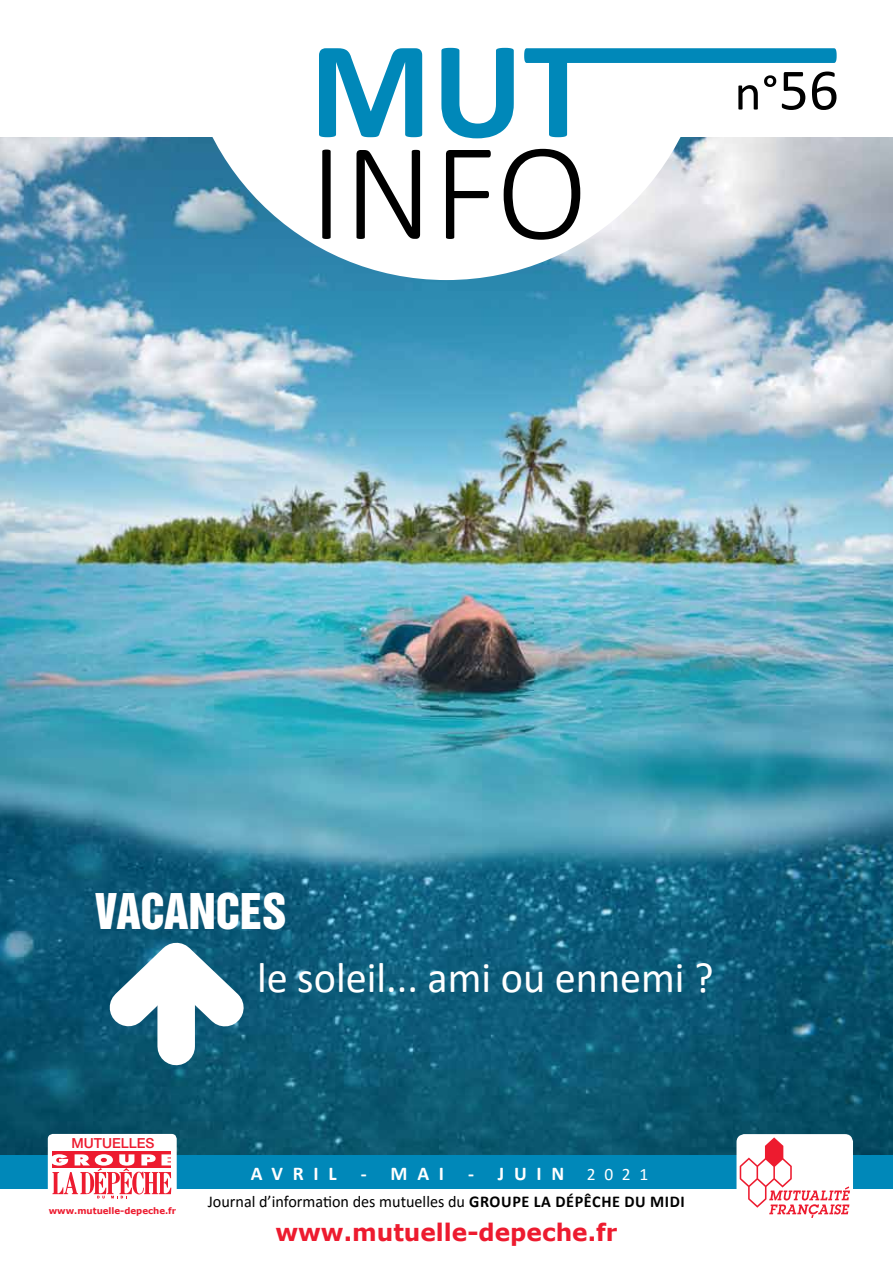
<style>
.page{position:relative;width:893px;height:1263px;background:#fff}
.page>*{position:absolute;margin:0;border:0;box-sizing:border-box;transform-origin:0 0}
.t1{font:51.3px "Calibri";color:#000}
.t2{font:45px "Helvetica Inserat LT Std";color:#fff}
.t3{font:43.05px "Calibri";color:#fff}
.t4{font:700 24px "Verdana";color:#ed1b2f}
.t5{font:700 19.5px "Calibri";color:#fff}
.t6{font:17.4px "Calibri";color:#fff}
.t7{font:16.5px "Calibri";color:#000}
.t8{font:500 13.8px "Helvetica Neue LT Std";color:#ed1b2f}
.t9{font:700 9px "Verdana";color:#ed1b2f}
.s1{font-size:59.1px}
.s2{font-weight:700}
</style>
<div class="page">
<img style="left:0;top:137px;width:893px;height:1018px">
<svg style="left:184px;top:47px;width:525px;height:233px"></svg>
<svg style="left:322px;top:149px;width:258px;height:91px"></svg>
<div style="left:0;top:1155px;width:893px;height:33px;background:#0088b9"></div>
<div style="left:48px;top:1134px;width:129px;height:69px;background:#fff;border-radius:5px"></div>
<div style="left:52px;top:1151px;width:119px;height:16px;background:#ed1b2f"></div>
<svg style="left:52px;top:1154px;width:120px;height:44px"></svg>
<div style="left:736px;top:1134px;width:117px;height:86px;background:#fff;border-radius:8px"></div>
<svg style="left:740px;top:1137px;width:110px;height:81px"></svg>
<svg style="left:319px;top:48px;width:518px;height:90px"></svg>
<svg style="left:75px;top:910px;width:203px;height:151px"></svg>
<h1 class="t1" style="left:735px;top:57px;width:106px">n°<span class="s1">56</span></h1>
<h2 class="t2" style="left:95px;top:884px;width:193px">VACANCES</h2>
<h3 class="t3" style="left:257px;top:947px;width:458px">le soleil... ami ou ennemi ?</h3>
<p class="t8" style="left:72px;top:1135px;width:84px">MUTUELLES</p>
<p class="t9" style="left:49px;top:1204px;width:129px">www.mutuelle-depeche.fr</p>
<p class="t5" style="left:251px;top:1159px;width:180px">AVRI L - MAI</p>
<p class="t5" style="left:468px;top:1159px;width:60px">- J UI</p>
<p class="t5" style="left:552px;top:1159px;width:14px">N</p>
<p class="t6" style="left:587px;top:1162px;width:63px">2021</p>
<p class="t7" style="left:208px;top:1190px;width:479px">Journal d’information des mutuelles du <span class="s2">GROUPE LA DÉPÊCHE DU MIDI</span></p>
<h3 class="t4" style="left:275px;top:1215px;width:344px">www.mutuelle-depeche.fr</h3>
</div>
